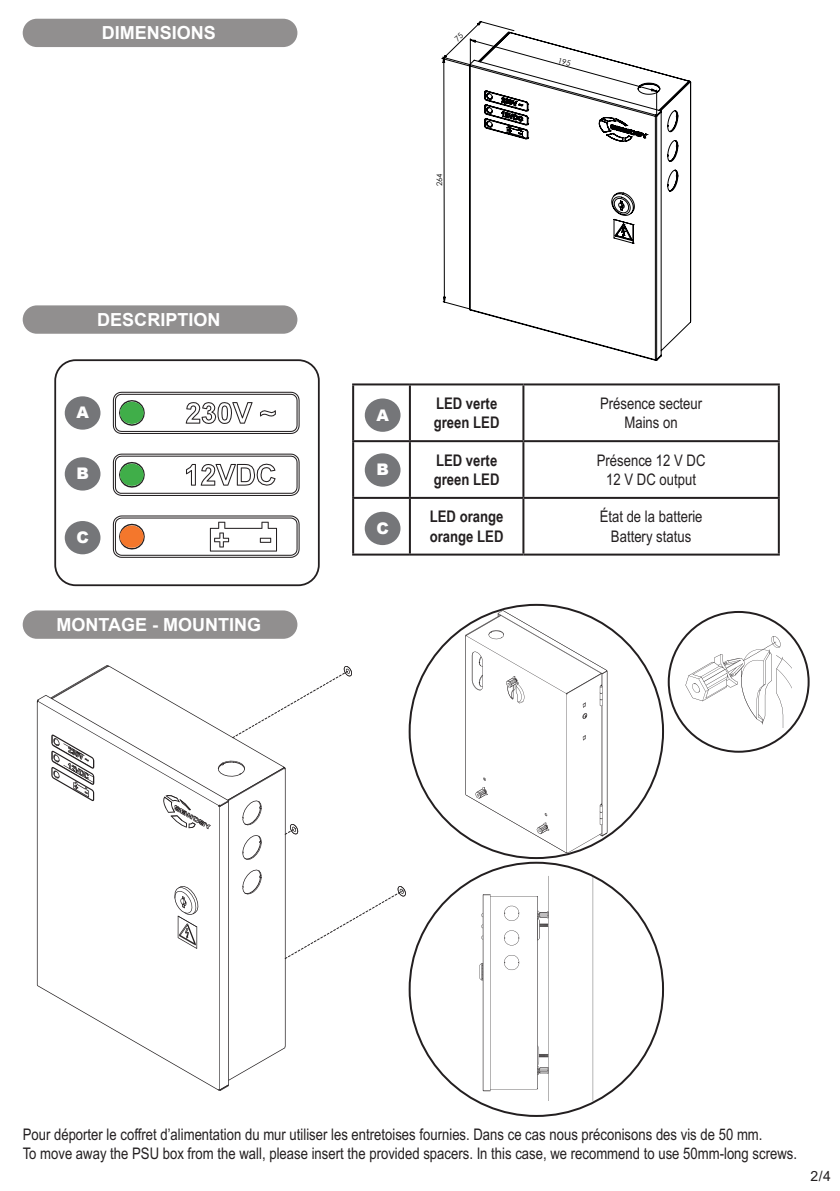
<style>
.page{position:relative;width:840px;height:1191px;background:#fff}
.page>*{position:absolute;margin:0;border:0;box-sizing:border-box;transform-origin:0 0}
.t1{font:700 18px "Arial";color:#fff}
.t2{font:16px/19.2px "Arial Narrow";color:#231f20;text-align:center}
.t3{font:700 16px/19.2px "Arial Narrow";color:#231f20}
.t4{font:900 16px "Arial";color:#fff}
.t5{font:14px "Arial";color:#231f20}
.t6{font:7.6px "Century Gothic";color:#000001}
</style>
<div class="page">
<div style="left:54px;top:359px;width:265px;height:227px;border:2px solid #231f20;border-radius:20px"></div>
<svg style="left:112px;top:391px;width:188px;height:167px"></svg>
<div style="left:120px;top:402px;width:24px;height:22px;background:#40ae49;border-radius:50%"></div>
<div style="left:120px;top:463px;width:24px;height:23px;background:#40ae49;border-radius:50%"></div>
<div style="left:120px;top:525px;width:24px;height:23px;background:#f4772c;border-radius:50%"></div>
<svg style="left:37px;top:665px;width:248px;height:426px"></svg>
<svg style="left:174px;top:893px;width:24px;height:22px"></svg>
<svg style="left:54px;top:666px;width:231px;height:227px"></svg>
<svg style="left:232px;top:671px;width:171px;height:288px"></svg>
<svg style="left:465px;top:610px;width:142px;height:243px"></svg>
<svg style="left:479px;top:876px;width:113px;height:224px"></svg>
<svg style="left:685px;top:636px;width:106px;height:91px"></svg>
<div style="left:23px;top:610px;width:274px;height:29px;background:#918f8f;border-radius:14px"></div>
<svg style="left:469px;top:71px;width:221px;height:290px"></svg>
<div style="left:65px;top:396px;width:35px;height:34px;background:#757679;border-radius:50%"></div>
<div style="left:65px;top:521px;width:35px;height:33px;background:#757679;border-radius:50%"></div>
<div style="left:65px;top:457px;width:35px;height:33px;background:#757679;border-radius:50%"></div>
<div style="left:364px;top:398px;width:36px;height:34px;background:#757679;border-radius:50%"></div>
<div style="left:364px;top:453px;width:36px;height:34px;background:#757679;border-radius:50%"></div>
<div style="left:364px;top:512px;width:36px;height:33px;background:#757679;border-radius:50%"></div>
<hr style="left:352px;top:383px;width:57px;height:2px;background:#231f20">
<hr style="left:352px;top:385px;width:2px;height:55px;background:#231f20">
<hr style="left:409px;top:383px;width:114px;height:2px;background:#231f20">
<hr style="left:408px;top:385px;width:2px;height:55px;background:#231f20">
<hr style="left:523px;top:383px;width:256px;height:2px;background:#231f20">
<hr style="left:522px;top:385px;width:2px;height:55px;background:#231f20">
<hr style="left:777px;top:385px;width:2px;height:55px;background:#231f20">
<hr style="left:352px;top:440px;width:57px;height:2px;background:#231f20">
<hr style="left:352px;top:442px;width:2px;height:55px;background:#231f20">
<hr style="left:409px;top:440px;width:114px;height:2px;background:#231f20">
<hr style="left:408px;top:442px;width:2px;height:55px;background:#231f20">
<hr style="left:523px;top:440px;width:256px;height:2px;background:#231f20">
<hr style="left:522px;top:442px;width:2px;height:55px;background:#231f20">
<hr style="left:777px;top:442px;width:2px;height:55px;background:#231f20">
<hr style="left:352px;top:497px;width:57px;height:2px;background:#231f20">
<hr style="left:352px;top:499px;width:2px;height:54px;background:#231f20">
<hr style="left:409px;top:497px;width:114px;height:2px;background:#231f20">
<hr style="left:408px;top:499px;width:2px;height:54px;background:#231f20">
<hr style="left:523px;top:497px;width:256px;height:2px;background:#231f20">
<hr style="left:522px;top:499px;width:2px;height:54px;background:#231f20">
<hr style="left:777px;top:499px;width:2px;height:54px;background:#231f20">
<hr style="left:352px;top:553px;width:57px;height:2px;background:#231f20">
<hr style="left:409px;top:553px;width:114px;height:2px;background:#231f20">
<hr style="left:523px;top:553px;width:256px;height:2px;background:#231f20">
<div style="left:23px;top:19px;width:274px;height:28px;background:#918f8f;border-radius:14px"></div>
<div style="left:23px;top:305px;width:274px;height:29px;background:#918f8f;border-radius:14px"></div>
<svg style="left:441px;top:21px;width:215px;height:288px"></svg>
<p class="t1" style="left:102px;top:20px;width:116px">DIMENSIONS</p>
<p class="t1" style="left:97px;top:307px;width:125px">DESCRIPTION</p>
<p class="t4" style="left:76px;top:401px;width:14px">A</p>
<p class="t4" style="left:76px;top:462px;width:14px">B</p>
<p class="t4" style="left:76px;top:526px;width:14px">C</p>
<p class="t1" style="left:56px;top:612px;width:206px">MONTAGE - MOUNTING</p>
<p class="t6" style="left:434px;top:186px;width:14px;rotate:-90deg">264</p>
<p class="t4" style="left:376px;top:403px;width:14px">A</p>
<p class="t4" style="left:376px;top:458px;width:14px">B</p>
<p class="t4" style="left:376px;top:516px;width:14px">C</p>
<p class="t3" style="left:433px;top:393px;width:67px">LED verte green LED</p>
<p class="t2" style="left:599px;top:394px;width:104px">Présence secteur<br>Mains on</p>
<p class="t3" style="left:433px;top:450px;width:67px">LED verte green LED</p>
<p class="t2" style="left:596px;top:450px;width:110px">Présence 12 V DC<br>12 V DC output</p>
<p class="t3" style="left:429px;top:506px;width:75px">LED orange orange LED</p>
<p class="t2" style="left:599px;top:507px;width:104px">État de la batterie<br>Battery status</p>
<p class="t2" style="left:23px;top:1124px;width:775px;text-align:left">Pour déporter le coffret d’alimentation du mur utiliser les entretoises fournies. Dans ce cas nous préconisons des vis de 50 mm.<br>To move away the PSU box from the wall, please insert the provided spacers. In this case, we recommend to use 50mm-long screws.</p>
<p class="t5" style="left:810px;top:1166px;width:22px">2/4</p>
</div>
